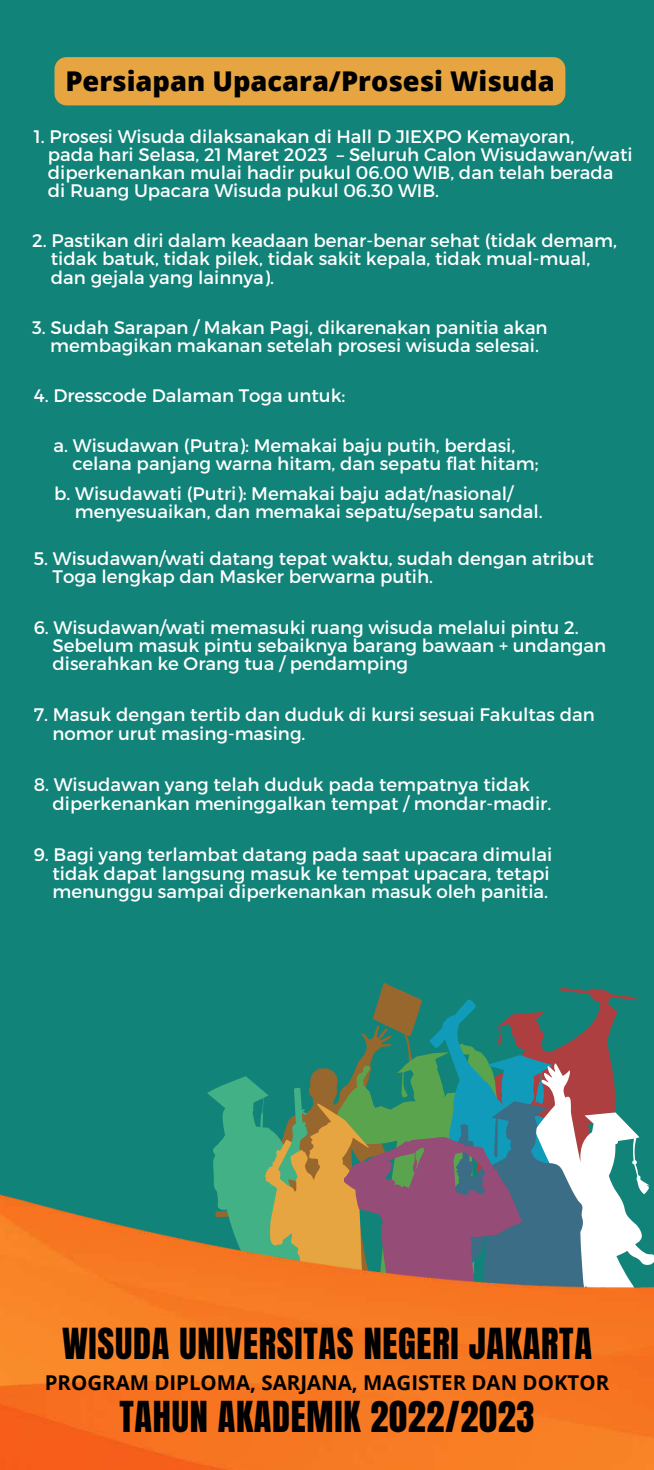
<style>
.page{position:relative;width:654px;height:1470px;background:#fff}
.page>*{position:absolute;margin:0;border:0;box-sizing:border-box;transform-origin:0 0}
.t1{font:36.4px "Anton";letter-spacing:.02em;color:#000}
.t2{font:800 27.3px "Open Sans";color:#000}
.t3{font:700 20.3px "Open Sans";color:#000}
.t4{font:18.2px/18.2px "Montserrat";color:#fff}
</style>
<div class="page">
<div style="left:0;top:0;width:653px;height:1470px;background:#118379"></div>
<div style="left:54px;top:57px;width:511px;height:48px;background:#e6a541"></div>
<svg style="left:559px;top:988px;width:78px;height:75px"></svg>
<svg style="left:311px;top:1033px;width:61px;height:70px"></svg>
<svg style="left:372px;top:983px;width:50px;height:61px"></svg>
<svg style="left:335px;top:1044px;width:94px;height:82px"></svg>
<svg style="left:429px;top:999px;width:150px;height:127px"></svg>
<svg style="left:534px;top:1063px;width:95px;height:63px;fill:#ad3f40"></svg>
<svg style="left:207px;top:1076px;width:116px;height:50px"></svg>
<svg style="left:265px;top:1103px;width:141px;height:23px"></svg>
<svg style="left:449px;top:1101px;width:137px;height:25px;background:#5f92a2"></svg>
<img style="left:0;top:1126px;width:653px;height:344px">
<h2 class="t2" style="left:65px;top:61px;width:490px">Persiapan Upacara/Prosesi Wisuda</h2>
<p class="t4" style="left:48px;top:127px;width:586px;text-indent:-14px">1. Prosesi Wisuda dilaksanakan di Hall D JIEXPO Kemayoran,<br>pada hari Selasa, 21 Maret 2023 – Seluruh Calon Wisudawan/wati diperkenankan mulai hadir pukul 06.00 WIB, dan telah berada di Ruang Upacara Wisuda pukul 06.30 WIB.</p>
<p class="t4" style="left:51px;top:232px;width:567px;text-indent:-19px">2. Pastikan diri dalam keadaan benar-benar sehat (tidak demam, tidak batuk, tidak pilek, tidak sakit kepala, tidak mual-mual, dan gejala yang lainnya).</p>
<p class="t4" style="left:32px;top:318px;width:516px;text-align:center">3. Sudah Sarapan / Makan Pagi, dikarenakan panitia akan membagikan makanan setelah prosesi wisuda selesai.</p>
<p class="t4" style="left:34px;top:386px;width:313px">4. Dresscode Dalaman Toga untuk:</p>
<p class="t4" style="left:72px;top:436px;width:467px;text-indent:-19px">a. Wisudawan (Putra): Memakai baju putih, berdasi, celana panjang warna hitam, dan sepatu flat hitam;</p>
<p class="t4" style="left:75px;top:484px;width:469px;text-indent:-21px">b. Wisudawati (Putri): Memakai baju adat/nasional/ menyesuaikan, dan memakai sepatu/sepatu sandal.</p>
<p class="t4" style="left:52px;top:549px;width:542px;text-indent:-19px">5. Wisudawan/wati datang tepat waktu, sudah dengan atribut<br>Toga lengkap dan Masker berwarna putih.</p>
<p class="t4" style="left:52px;top:618px;width:554px;text-indent:-19px">6. Wisudawan/wati memasuki ruang wisuda melalui pintu 2.<br>Sebelum masuk pintu sebaiknya barang bawaan + undangan diserahkan ke Orang tua / pendamping</p>
<p class="t4" style="left:52px;top:706px;width:543px;text-indent:-19px">7. Masuk dengan tertib dan duduk di kursi sesuai Fakultas dan nomor urut masing-masing.</p>
<p class="t4" style="left:52px;top:776px;width:500px;text-indent:-19px">8. Wisudawan yang telah duduk pada tempatnya tidak diperkenankan meninggalkan tempat / mondar-madir.</p>
<p class="t4" style="left:52px;top:846px;width:501px;text-indent:-19px">9. Bagi yang terlambat datang pada saat upacara dimulai tidak dapat langsung masuk ke tempat upacara, tetapi menunggu sampai diperkenankan masuk oleh panitia.</p>
<h1 class="t1" style="left:62px;top:1325px;width:531px">WISUDA UNIVERSITAS NEGERI JAKARTA</h1>
<p class="t3" style="left:45px;top:1368px;width:565px">PROGRAM DIPLOMA, SARJANA, MAGISTER DAN DOKTOR</p>
<h1 class="t1" style="left:119px;top:1399px;width:416px">TAHUN AKADEMIK 2022/2023</h1>
</div>
